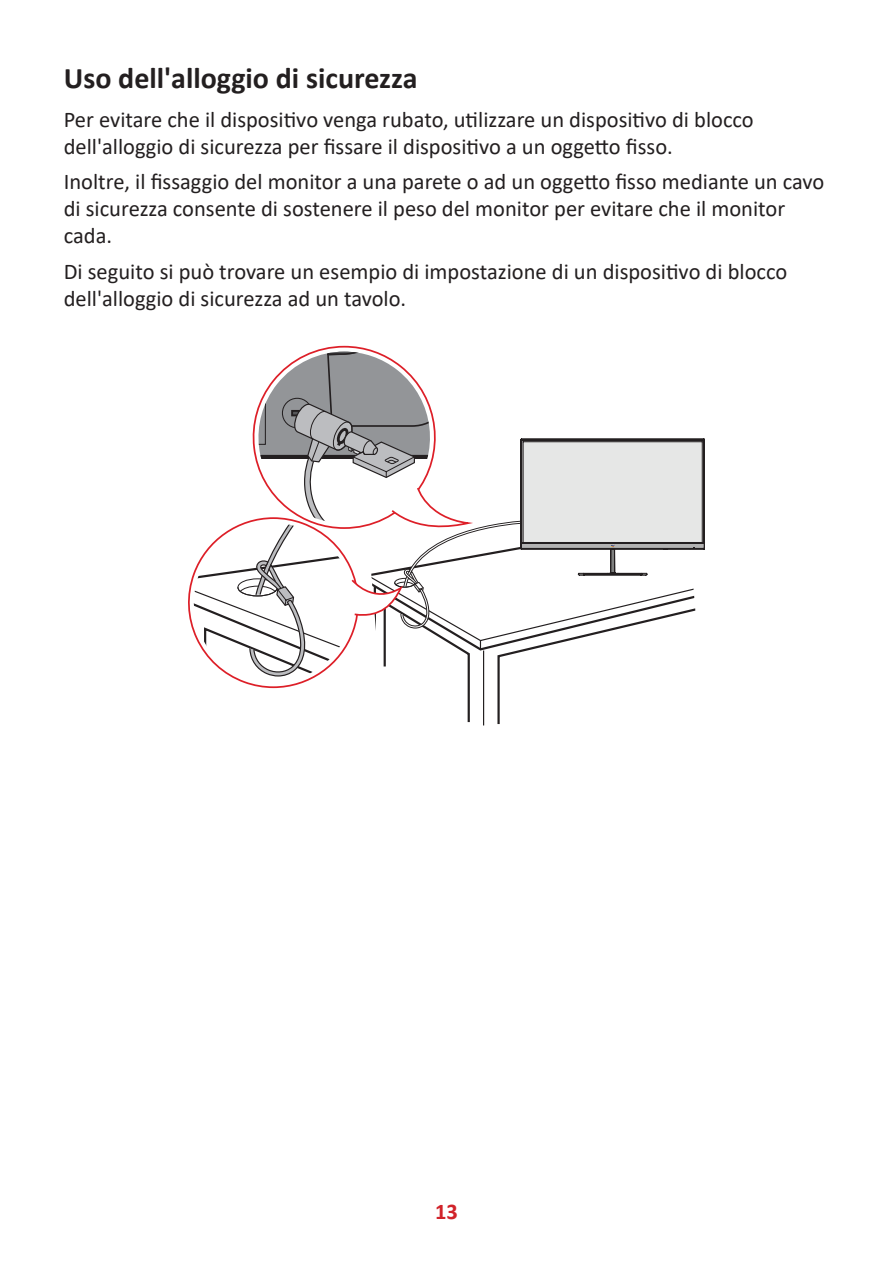
<style>
.page{position:relative;width:893px;height:1263px;background:#fff}
.page>*{position:absolute;margin:0;border:0;box-sizing:border-box;transform-origin:0 0}
.t1{font:700 30px "Calibri";color:#231f20}
.t2{font:22.5px/27px "Calibri";color:#231f20}
.t3{font:700 22.5px "Calibri";color:#d1232a}
</style>
<div class="page">
<svg style="left:467px;top:692px;width:33px;height:34px"></svg>
<svg style="left:188px;top:346px;width:517px;height:346px"></svg>
<h1 class="t1" style="left:64px;top:57px;width:355px">Uso dell'alloggio di sicurezza</h1>
<p class="t2" style="left:64px;top:105px;width:691px">Per evitare che il dispositivo venga rubato, utilizzare un dispositivo di blocco dell'alloggio di sicurezza per fissare il dispositivo a un oggetto fisso.</p>
<p class="t2" style="left:64px;top:168px;width:762px">Inoltre, il fissaggio del monitor a una parete o ad un oggetto fisso mediante un cavo di sicurezza consente di sostenere il peso del monitor per evitare che il monitor cada.</p>
<p class="t2" style="left:64px;top:257px;width:725px">Di seguito si può trovare un esempio di impostazione di un dispositivo di blocco dell'alloggio di sicurezza ad un tavolo.</p>
<p class="t3" style="left:435px;top:1196px;width:24px">13</p>
</div>
